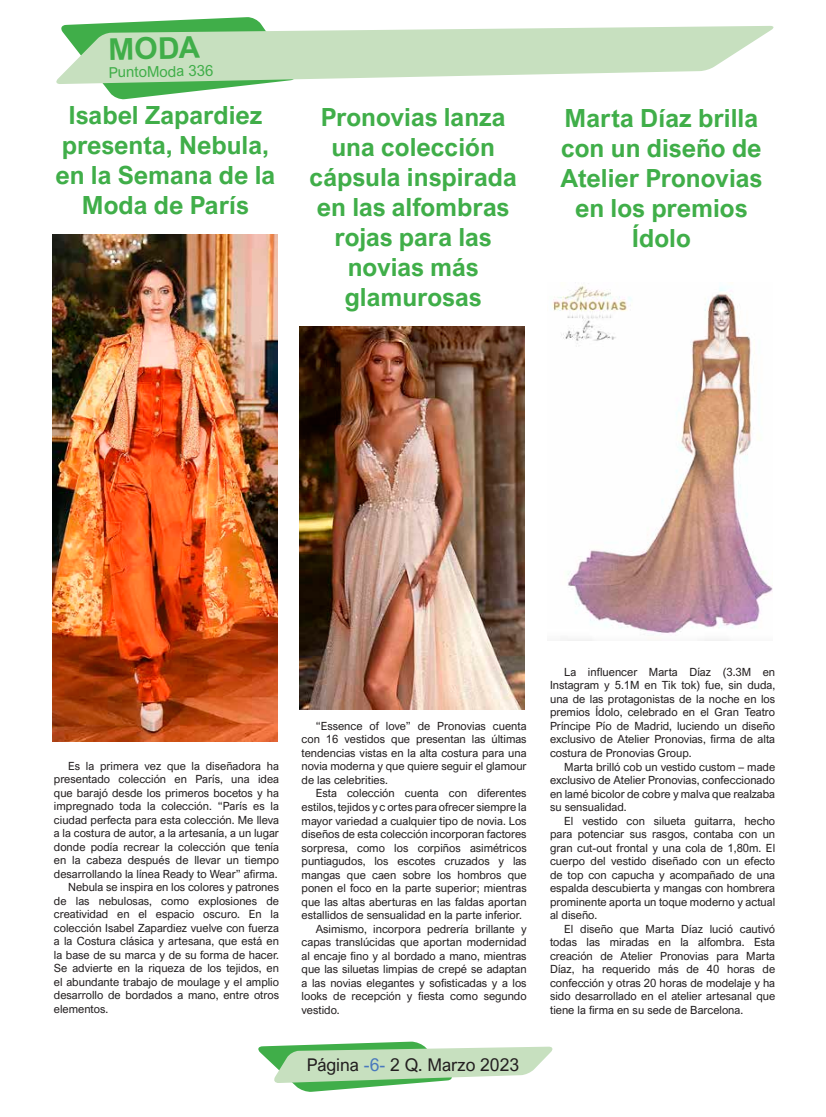
<style>
.page{position:relative;width:826px;height:1117px;background:#fff}
.page>*{position:absolute;margin:0;border:0;box-sizing:border-box;transform-origin:0 0}
.t1{font:700 30px "Arial Nova";color:#40ae49}
.t2{font:700 25px/30px "Arial Nova";color:#40ae49;text-align:center}
.t3{font:17.5px "Arial Nova";color:#231f20}
.t4{font:15px "Arial Nova";color:#40ae49}
.t5{font:11.25px/13.5px "Arial Nova";color:#231f20;text-align:justify}
.s1{color:#4978bd}
</style>
<div class="page">
<svg style="left:258px;top:1041px;width:295px;height:50px"></svg>
<svg style="left:63px;top:17px;width:200px;height:83px"></svg>
<svg style="left:56px;top:26px;width:718px;height:58px;fill:#c7e0bf"></svg>
<img style="left:300px;top:326px;width:225px;height:383px">
<img style="left:552px;top:282px;width:220px;height:358px">
<img style="left:52px;top:235px;width:225px;height:506px">
<h1 class="t1" style="left:108px;top:31px;width:93px;rotate:-1deg">MODA</h1>
<h3 class="t4" style="left:108px;top:64px;width:106px;rotate:-1deg">PuntoModa 336</h3>
<h2 class="t2" style="left:55px;top:100px;width:221px">Isabel Zapardiez presenta, Nebula, en la Semana de la<br>Moda de París</h2>
<h2 class="t2" style="left:309px;top:102px;width:209px">Pronovias lanza una colección cápsula inspirada en las alfombras rojas para las novias más glamurosas</h2>
<h2 class="t2" style="left:560px;top:103px;width:203px">Marta Díaz brilla con un diseño de<br>Atelier Pronovias en los premios<br>Ídolo</h2>
<p class="t5" style="left:68px;top:758px;width:212px">Es la primera vez que la diseñadora ha</p>
<p class="t5" style="left:54px;top:772px;width:227px">presentado colección en París, una idea</p>
<p class="t5" style="left:54px;top:785px;width:226px">que barajó desde los primeros bocetos y ha</p>
<p class="t5" style="left:54px;top:799px;width:227px">impregnado toda la colección. “París es la</p>
<p class="t5" style="left:54px;top:812px;width:227px">ciudad perfecta para esta colección. Me lleva</p>
<p class="t5" style="left:54px;top:826px;width:226px">a la costura de autor, a la artesanía, a un lugar</p>
<p class="t5" style="left:54px;top:839px;width:227px">donde podía recrear la colección que tenía</p>
<p class="t5" style="left:54px;top:853px;width:227px">en la cabeza después de llevar un tiempo</p>
<p class="t5" style="left:54px;top:866px;width:225px">desarrollando la línea Ready to Wear” afirma.</p>
<p class="t5" style="left:68px;top:880px;width:212px">Nebula se inspira en los colores y patrones</p>
<p class="t5" style="left:54px;top:893px;width:226px">de las nebulosas, como explosiones de</p>
<p class="t5" style="left:54px;top:907px;width:227px">creatividad en el espacio oscuro. En la</p>
<p class="t5" style="left:54px;top:920px;width:227px">colección Isabel Zapardiez vuelve con fuerza</p>
<p class="t5" style="left:54px;top:934px;width:227px">a la Costura clásica y artesana, que está en</p>
<p class="t5" style="left:54px;top:947px;width:227px">la base de su marca y de su forma de hacer.</p>
<p class="t5" style="left:54px;top:961px;width:227px">Se advierte en la riqueza de los tejidos, en</p>
<p class="t5" style="left:54px;top:974px;width:227px">el abundante trabajo de moulage y el amplio</p>
<p class="t5" style="left:54px;top:988px;width:227px">desarrollo de bordados a mano, entre otros</p>
<p class="t5" style="left:54px;top:1001px;width:56px">elementos.</p>
<p class="t5" style="left:301px;top:719px;width:227px;text-indent:14px">“Essence of love” de Pronovias cuenta con 16 vestidos que presentan las últimas tendencias vistas en la alta costura para una novia moderna y que quiere seguir el glamour de las celebrities.</p>
<p class="t5" style="left:316px;top:786px;width:212px">Esta colección cuenta con diferentes</p>
<p class="t5" style="left:301px;top:800px;width:227px">estilos, tejidos y c ortes para ofrecer siempre la</p>
<p class="t5" style="left:301px;top:813px;width:226px">mayor variedad a cualquier tipo de novia. Los</p>
<p class="t5" style="left:301px;top:827px;width:227px">diseños de esta colección incorporan factores</p>
<p class="t5" style="left:301px;top:840px;width:227px">sorpresa, como los corpiños asimétricos</p>
<p class="t5" style="left:301px;top:854px;width:227px">puntiagudos, los escotes cruzados y las</p>
<p class="t5" style="left:301px;top:867px;width:227px">mangas que caen sobre los hombros que</p>
<p class="t5" style="left:301px;top:881px;width:227px">ponen el foco en la parte superior; mientras</p>
<p class="t5" style="left:301px;top:894px;width:226px">que las altas aberturas en las faldas aportan</p>
<p class="t5" style="left:301px;top:908px;width:222px">estallidos de sensualidad en la parte inferior.</p>
<p class="t5" style="left:316px;top:921px;width:212px">Asimismo, incorpora pedrería brillante y</p>
<p class="t5" style="left:301px;top:935px;width:227px">capas translúcidas que aportan modernidad</p>
<p class="t5" style="left:301px;top:948px;width:226px">al encaje fino y al bordado a mano, mientras</p>
<p class="t5" style="left:301px;top:962px;width:227px">que las siluetas limpias de crepé se adaptan</p>
<p class="t5" style="left:301px;top:975px;width:227px">a las novias elegantes y sofisticadas y a los</p>
<p class="t5" style="left:301px;top:989px;width:226px">looks de recepción y fiesta como segundo</p>
<p class="t5" style="left:301px;top:1002px;width:40px">vestido.</p>
<h3 class="t3" style="left:307px;top:1054px;width:214px">Página <span class="s1">-6-</span> 2 Q. Marzo 2023</h3>
<p class="t5" style="left:550px;top:665px;width:227px;text-indent:14px">La influencer Marta Díaz (3.3M en Instagram y 5.1M en Tik tok) fue, sin duda, una de las protagonistas de la noche en los premios Ídolo, celebrado en el Gran Teatro Príncipe Pío de Madrid, luciendo un diseño exclusivo de Atelier Pronovias, firma de alta costura de Pronovias Group.</p>
<p class="t5" style="left:550px;top:759px;width:227px;text-indent:14px">Marta brilló cob un vestido custom – made exclusivo de Atelier Pronovias, confeccionado en lamé bicolor de cobre y malva que realzaba su sensualidad.</p>
<p class="t5" style="left:550px;top:813px;width:227px;text-indent:14px">El vestido con silueta guitarra, hecho para potenciar sus rasgos, contaba con un gran cut-out frontal y una cola de 1,80m. El cuerpo del vestido diseñado con un efecto de top con capucha y acompañado de una espalda descubierta y mangas con hombrera prominente aporta un toque moderno y actual al diseño.</p>
<p class="t5" style="left:550px;top:921px;width:227px;text-indent:14px">El diseño que Marta Díaz lució cautivó todas las miradas en la alfombra. Esta creación de Atelier Pronovias para Marta Díaz, ha requerido más de 40 horas de confección y otras 20 horas de modelaje y ha sido desarrollado en el atelier artesanal que tiene la firma en su sede de Barcelona.</p>
</div>
